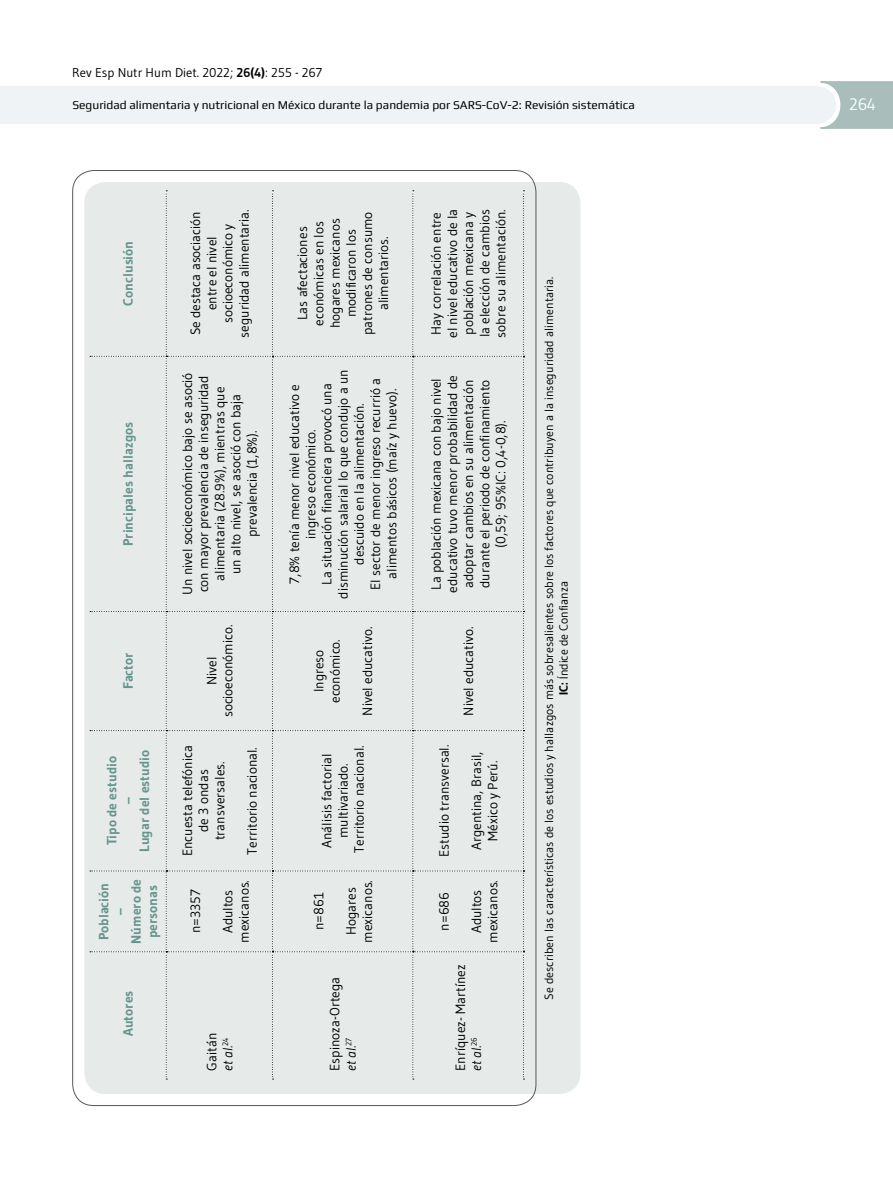
<style>
.page{position:relative;width:893px;height:1191px;background:#fff}
.page>*{position:absolute;margin:0;border:0;box-sizing:border-box;transform-origin:0 0}
.t1{font:16.5px "Gudea";color:#fff}
.t2{font:13.5px/16.2px "Gudea";color:#000;text-align:center}
.t3{font:700 13.5px/16.2px "Gudea";color:#66958d;text-align:center}
.t4{font:12.75px "Gudea";color:#000}
.t5{font:12px/14.4px "Gudea";color:#000;text-align:center}
.t6{font:12px "Play";color:#000}
.s1{font-weight:700}
.s2{font-style:italic}
</style>
<div class="page">
<svg style="left:0;top:81px;width:893px;height:48px"></svg>
<div style="left:84px;top:182px;width:496px;height:912px;background:#e6eae9;border-radius:21px"></div>
<svg style="left:90px;top:190px;width:434px;height:889px"></svg>
<p class="t4" style="left:72px;top:65px;width:252px">Rev Esp Nutr Hum Diet. 2022; <span class="s1">26(4)</span>: 255 - 267</p>
<p class="t6" style="left:72px;top:98px;width:564px">Seguridad alimentaria y nutricional en México durante la pandemia por SARS-CoV-2: Revisión sistemática</p>
<p class="t1" style="left:849px;top:94px;width:29px">264</p>
<p class="t3" style="left:120px;top:306px;width:67px;rotate:-90deg">Conclusión</p>
<p class="t3" style="left:120px;top:546px;width:126px;rotate:-90deg">Principales hallazgos</p>
<p class="t3" style="left:120px;top:689px;width:38px;rotate:-90deg">Factor</p>
<p class="t3" style="left:104px;top:851px;width:103px;rotate:-90deg">Tipo de estudio<br>–<br>Lugar del estudio</p>
<p class="t3" style="left:96px;top:943px;width:66px;rotate:-90deg">Población –<br>Número de personas</p>
<p class="t3" style="left:120px;top:1036px;width:47px;rotate:-90deg">Autores</p>
<p class="t2" style="left:187px;top:337px;width:130px;rotate:-90deg">Se destaca asociación entre el nivel socioeconómico y seguridad alimentaria.</p>
<p class="t2" style="left:179px;top:595px;width:224px;rotate:-90deg">Un nivel socioeconómico bajo se asoció con mayor prevalencia de inseguridad alimentaria (28.9%), mientras que<br>un alto nivel, se asoció con baja prevalencia (1,8%).</p>
<p class="t2" style="left:203px;top:717px;width:94px;rotate:-90deg">Nivel socioeconómico.</p>
<p class="t2" style="left:179px;top:856px;width:113px;rotate:-90deg">Encuesta telefónica de 3 ondas transversales.</p>
<p class="t2" style="left:244px;top:854px;width:109px;rotate:-90deg">Territorio nacional.</p>
<p class="t2" style="left:187px;top:933px;width:45px;rotate:-90deg">n=3357</p>
<p class="t2" style="left:219px;top:942px;width:64px;rotate:-90deg">Adultos mexicanos.</p>
<p class="t2" style="left:203px;top:1070px;width:39px;text-align:left;rotate:-90deg">Gaitán <span class="s2">et al.</span><sup>24</sup></p>
<p class="t2" style="left:294px;top:335px;width:125px;rotate:-90deg">Las afectaciones económicas en los hogares mexicanos modificaron los patrones de consumo alimentarios.</p>
<p class="t2" style="left:286px;top:599px;width:231px;rotate:-90deg">7,8% tenía menor nivel educativo e ingreso económico.<br>La situación financiera provocó una disminución salarial lo que condujo a un descuido en la alimentación.<br>El sector de menor ingreso recurrió a alimentos básicos (maíz y huevo).</p>
<p class="t2" style="left:310px;top:703px;width:65px;rotate:-90deg">Ingreso económico.</p>
<p class="t2" style="left:359px;top:715px;width:90px;rotate:-90deg">Nivel educativo.</p>
<p class="t2" style="left:318px;top:852px;width:109px;rotate:-90deg">Análisis factorial multivariado.<br>Territorio nacional.</p>
<p class="t2" style="left:310px;top:930px;width:39px;rotate:-90deg">n=861</p>
<p class="t2" style="left:343px;top:942px;width:64px;rotate:-90deg">Hogares mexicanos.</p>
<p class="t2" style="left:327px;top:1070px;width:95px;text-align:left;rotate:-90deg">Espinoza-Ortega <span class="s2">et al.</span><sup>27</sup></p>
<p class="t2" style="left:428px;top:338px;width:131px;text-align:left;rotate:-90deg">Hay correlación entre el nivel educativo de la población mexicana y la elección de cambios sobre su alimentación.</p>
<p class="t2" style="left:428px;top:592px;width:219px;rotate:-90deg">La población mexicana con bajo nivel educativo tuvo menor probabilidad de adoptar cambios en su alimentación durante el periodo de confinamiento (0,59; 95%IC: 0,4-0,8).</p>
<p class="t2" style="left:460px;top:715px;width:90px;rotate:-90deg">Nivel educativo.</p>
<p class="t2" style="left:436px;top:857px;width:114px;rotate:-90deg">Estudio transversal.</p>
<p class="t2" style="left:468px;top:850px;width:100px;rotate:-90deg">Argentina, Brasil,<br>México y Perú.</p>
<p class="t2" style="left:436px;top:930px;width:40px;rotate:-90deg">n=686</p>
<p class="t2" style="left:468px;top:942px;width:64px;rotate:-90deg">Adultos mexicanos.</p>
<p class="t2" style="left:452px;top:1071px;width:108px;text-align:left;rotate:-90deg">Enríquez- Martínez <span class="s2">et al.</span><sup>26</sup></p>
<p class="t5" style="left:542px;top:999px;width:724px;rotate:-90deg">Se describen las características de los estudios y hallazgos más sobresalientes sobre los factores que contribuyen a la inseguridad alimentaria.<br><span class="s1">IC:</span> Índice de Confianza</p>
</div>
